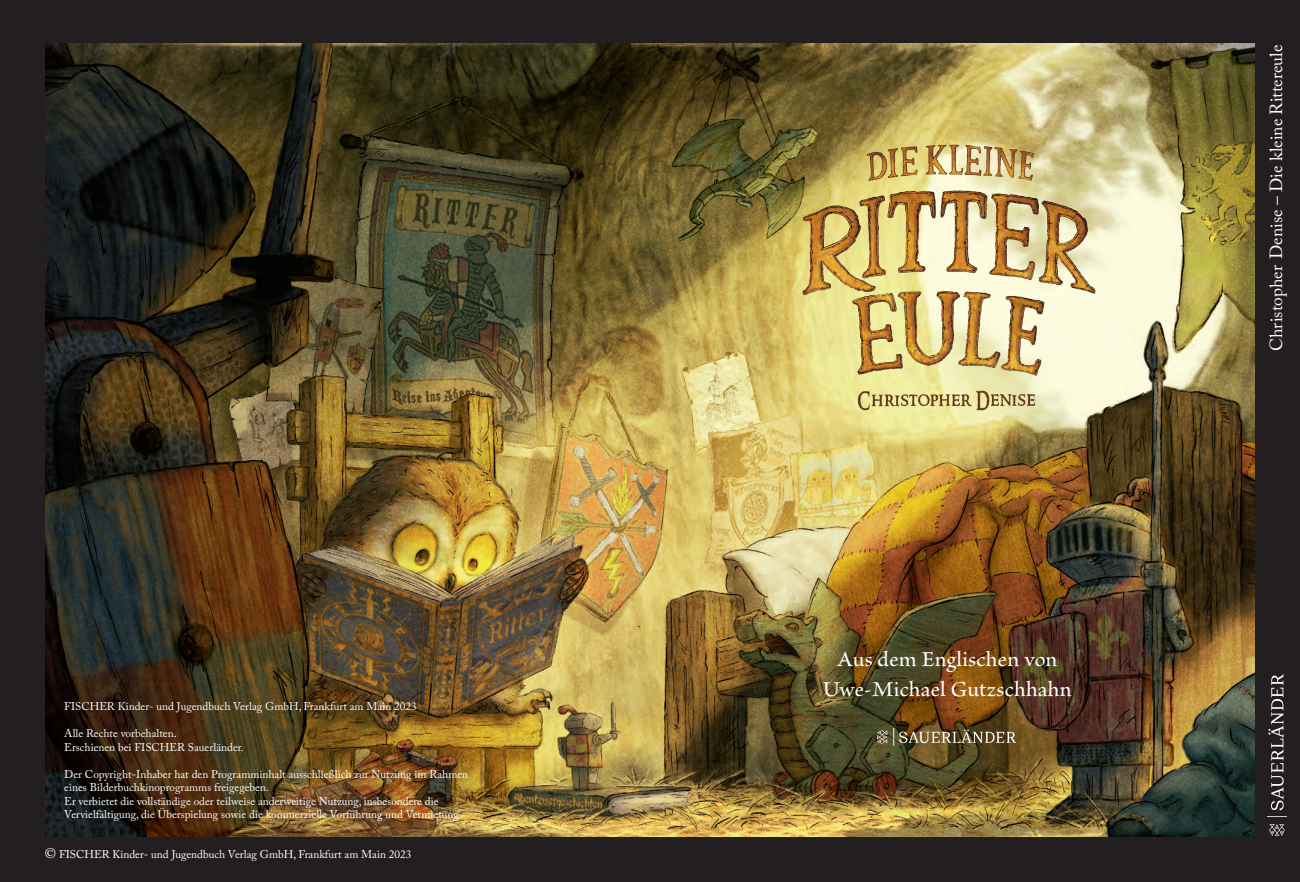
<style>
.page{position:relative;width:1300px;height:882px;background:#231f20}
.page>*{position:absolute;margin:0;border:0;box-sizing:border-box;transform-origin:0 0}
.t1{font:500 22.5px/30px "Brioso Pro";letter-spacing:.005em;color:#fff;text-align:center}
.t2{font:17.5px "Adobe Caslon Pro";color:#fff}
.t3{font:11.25px/13.5px "Adobe Caslon Pro";color:#fff}
.s1{font-size:13.75px}
</style>
<div class="page">
<img style="left:1267px;top:675px;width:20px;height:160px">
<img style="left:45px;top:44px;width:1210px;height:793px">
<img style="left:763px;top:134px;width:376px;height:252px">
<img style="left:878px;top:728px;width:138px;height:17px">
<img style="left:653px;top:386px;width:587px;height:44px">
<p class="t3" style="left:64px;top:699px;width:354px">FISCHER Kinder- und Jugendbuch Verlag GmbH, Frankfurt am Main 2023</p>
<p class="t3" style="left:64px;top:726px;width:181px">Alle Rechte vorbehalten.<br>Erschienen bei FISCHER Sauerländer.</p>
<p class="t3" style="left:64px;top:767px;width:405px">Der Copyright-Inhaber hat den Programminhalt ausschließlich zur Nutzung im Rahmen eines Bilderbuchkinoprogramms freigegeben.<br>Er verbietet die vollständige oder teilweise anderweitige Nutzung, insbesondere die Vervielfältigung, die Überspielung sowie die kommerzielle Vorführung und Vermietung.</p>
<p class="t3" style="left:45px;top:847px;width:368px"><span class="s1">©</span> FISCHER Kinder- und Jugendbuch Verlag GmbH, Frankfurt am Main 2023</p>
<h1 class="t1" style="left:823px;top:645px;width:251px">Aus dem Englischen von<br>Uwe-Michael Gutzschhahn</h1>
<h2 class="t2" style="left:1266px;top:351px;width:307px;rotate:-90deg">Christopher Denise – Die kleine Rittereule</h2>
</div>
